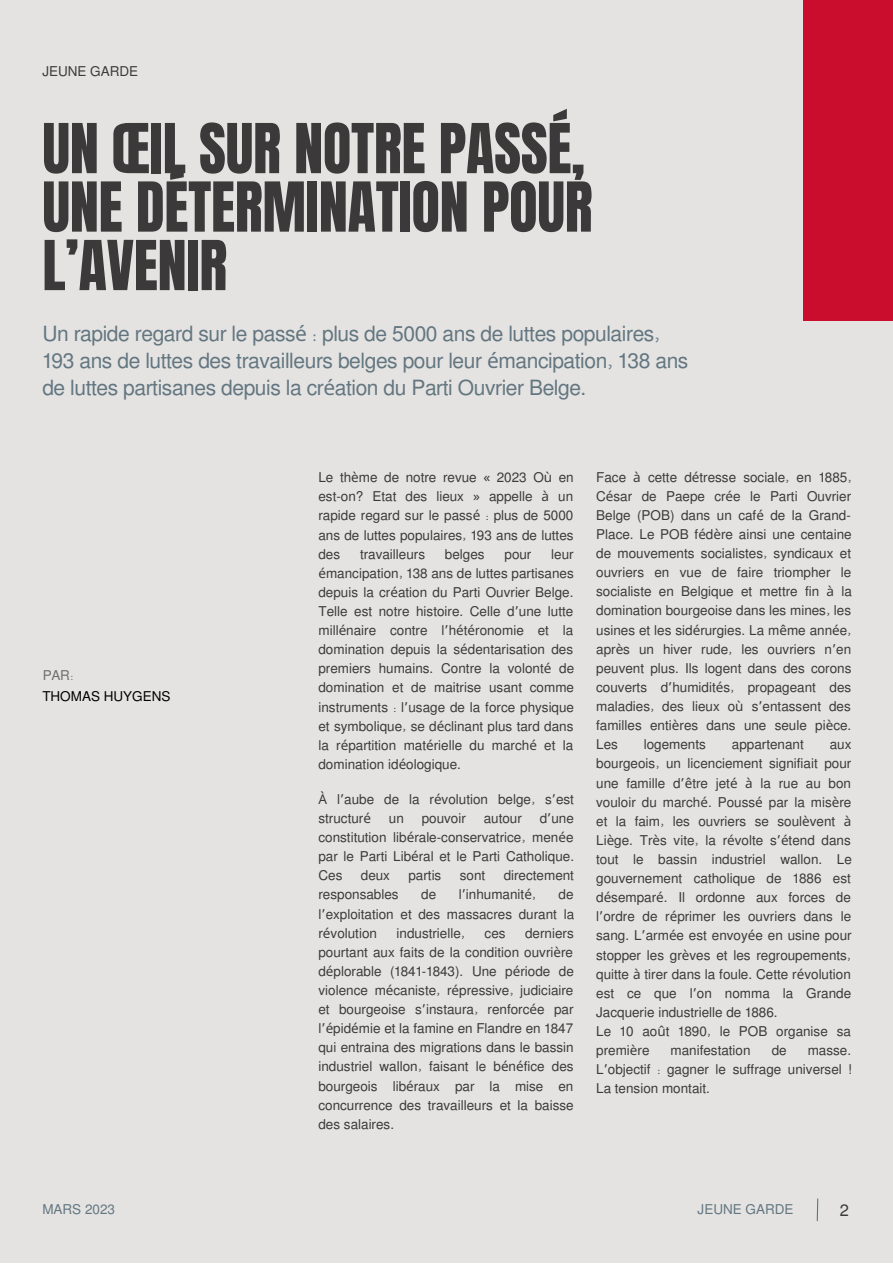
<style>
.page{position:relative;width:893px;height:1264px;background:#fff}
.page>*{position:absolute;margin:0;border:0;box-sizing:border-box;transform-origin:0 0}
.t1{font:58.5px/58.5px "Anton";letter-spacing:-.005em;color:#3b3939}
.t2{font:21px/27px "Mukti";letter-spacing:-.02em;color:#637680}
.t3{font:16.5px "Mukti";color:#3b3939}
.t4{font:13.5px/19px "Mukti";color:#3b3939;text-align:justify}
.t5{font:13.5px "Mukti";color:#637680}
.t6{font:13.5px "Mukti";color:#000}
.s1{font-family:"Noto Sans"}
.s2{font-family:"Noto Sans Gurmukhi"}
</style>
<div class="page">
<div style="left:0;top:0;width:892px;height:1262px;background:#e4e3e2"></div>
<svg style="left:816px;top:1198px;width:2px;height:24px"></svg>
<div style="left:803px;top:0;width:89px;height:320px;background:#ca0d2d"></div>
<p class="t4" style="left:42px;top:61px;width:97px">JEUNE GARDE</p>
<h1 class="t1" style="left:42px;top:120px;width:551px">UN ŒIL SUR NOTRE PASSÉ,<br>UNE DÉTERMINATION POUR<br>L’AVENIR</h1>
<h2 class="t2" style="left:42px;top:319px;width:647px">Un rapide regard sur le pass<span class="s1">é</span> : plus de 5000 ans de luttes populaires,<br>193 ans de luttes des travailleurs belges pour leur <span class="s1">é</span>mancipation, 138 ans de luttes partisanes depuis la cr<span class="s1">é</span>ation du Parti Ouvrier Belge.</h2>
<p class="t4" style="left:42px;top:664px;width:32px">PAR:</p>
<p class="t6" style="left:42px;top:686px;width:129px">THOMAS HUYGENS</p>
<p class="t4" style="left:318px;top:467px;width:257px">Le th<span class="s1">è</span>me de notre revue <span class="s1">«</span> 2023 O<span class="s1">ù</span> en est-on? Etat des lieux <span class="s1">»</span> appelle <span class="s1">à</span> un rapide regard sur le pass<span class="s1">é</span> : plus de 5000 ans de luttes populaires, 193 ans de luttes des</p>
<p class="t4" style="left:318px;top:543px;width:257px;text-indent:233px">leur <span class="s1">é</span>mancipation, 138 ans de luttes partisanes depuis la cr<span class="s1">é</span>ation du Parti Ouvrier Belge.<br>Telle est notre histoire. Celle d<span class="s2">’</span>une lutte mill<span class="s1">é</span>naire contre l<span class="s2">’</span>h<span class="s1">é</span>t<span class="s1">é</span>ronomie et la domination depuis la s<span class="s1">é</span>dentarisation des premiers humains. Contre la volont<span class="s1">é</span> de domination et de maitrise usant comme instruments : l<span class="s2">’</span>usage de la force physique et symbolique, se d<span class="s1">é</span>clinant plus tard dans la r<span class="s1">é</span>partition mat<span class="s1">é</span>rielle du march<span class="s1">é</span> et la domination id<span class="s1">é</span>ologique.</p>
<p class="t4" style="left:360px;top:543px;width:67px">travailleurs</p>
<p class="t4" style="left:445px;top:543px;width:41px">belges</p>
<p class="t4" style="left:504px;top:543px;width:28px">pour</p>
<p class="t4" style="left:318px;top:788px;width:257px"><span class="s1">À</span> l<span class="s2">’</span>aube de la r<span class="s1">é</span>volution belge, s<span class="s2">’</span>est structur<span class="s1">é</span></p>
<p class="t4" style="left:318px;top:808px;width:257px;text-indent:221px">d<span class="s2">’</span>une constitution lib<span class="s1">é</span>rale-conservatrice, men<span class="s1">é</span>e par le Parti Lib<span class="s1">é</span>ral et le Parti Catholique.<br>Ces</p>
<p class="t4" style="left:389px;top:808px;width:16px">un</p>
<p class="t4" style="left:421px;top:808px;width:46px">pouvoir</p>
<p class="t4" style="left:483px;top:808px;width:40px">autour</p>
<p class="t4" style="left:361px;top:865px;width:31px">deux</p>
<p class="t4" style="left:408px;top:865px;width:34px">partis</p>
<p class="t4" style="left:460px;top:865px;width:27px">sont</p>
<p class="t4" style="left:503px;top:865px;width:72px">directement</p>
<p class="t4" style="left:318px;top:884px;width:82px">responsables</p>
<p class="t4" style="left:421px;top:884px;width:16px">de</p>
<p class="t4" style="left:458px;top:884px;width:79px">l<span class="s2">’</span>inhumanit<span class="s1">é</span>,</p>
<p class="t4" style="left:318px;top:884px;width:257px;text-indent:240px">de l<span class="s2">’</span>exploitation et des massacres durant la r<span class="s1">é</span>volution</p>
<p class="t4" style="left:318px;top:922px;width:257px;text-indent:206px">derniers pourtant aux faits de la condition ouvri<span class="s1">è</span>re d<span class="s1">é</span>plorable (1841-1843). Une p<span class="s1">é</span>riode de violence m<span class="s1">é</span>caniste, r<span class="s1">é</span>pressive, judiciaire et bourgeoise s<span class="s2">’</span>instaura, renforc<span class="s1">é</span>e par l<span class="s2">’</span><span class="s1">é</span>pid<span class="s1">é</span>mie et la famine en Flandre en 1847 qui entraina des migrations dans le bassin industriel wallon, faisant le b<span class="s1">é</span>n<span class="s1">é</span>fice des bourgeois lib<span class="s1">é</span>raux par la mise en concurrence des travailleurs et la baisse des salaires.</p>
<p class="t4" style="left:396px;top:922px;width:70px">industrielle,</p>
<p class="t4" style="left:484px;top:922px;width:22px">ces</p>
<p class="t4" style="left:596px;top:466px;width:257px">Face <span class="s1">à</span> cette d<span class="s1">é</span>tresse sociale, en 1885, C<span class="s1">é</span>sar de Paepe cr<span class="s1">é</span>e le Parti Ouvrier Belge (POB) dans un caf<span class="s1">é</span> de la Grand-Place. Le POB f<span class="s1">é</span>d<span class="s1">è</span>re ainsi une centaine de mouvements socialistes, syndicaux et ouvriers en vue de faire triompher le socialiste en Belgique et mettre fin <span class="s1">à</span> la domination bourgeoise dans les mines, les usines et les sid<span class="s1">é</span>rurgies. La m<span class="s1">ê</span>me ann<span class="s1">é</span>e, apr<span class="s1">è</span>s un hiver rude, les ouvriers n<span class="s2">’</span>en peuvent plus. Ils logent dans des corons couverts d<span class="s2">’</span>humidit<span class="s1">é</span>s, propageant des maladies, des lieux o<span class="s1">ù</span> s<span class="s2">’</span>entassent des familles enti<span class="s1">è</span>res dans une seule pi<span class="s1">è</span>ce.<br>Les</p>
<p class="t4" style="left:643px;top:734px;width:64px">logements</p>
<p class="t4" style="left:731px;top:734px;width:73px">appartenant</p>
<p class="t4" style="left:596px;top:734px;width:257px;text-align:left;text-indent:233px">aux bourgeois, un licenciement signifiait pour une famille d<span class="s2">’</span><span class="s1">ê</span>tre jet<span class="s1">é à</span> la rue au bon vouloir du march<span class="s1">é</span>. Pouss<span class="s1">é</span> par la mis<span class="s1">è</span>re et la faim, les ouvriers se soul<span class="s1">è</span>vent <span class="s1">à </span>Li<span class="s1">è</span>ge. Tr<span class="s1">è</span>s vite, la r<span class="s1">é</span>volte s<span class="s2">’</span><span class="s1">é</span>tend dans tout le bassin industriel wallon. Le gouvernement catholique de 1886 est d<span class="s1">é</span>sempar<span class="s1">é</span>. Il ordonne aux forces de l<span class="s2">’</span>ordre de r<span class="s1">é</span>primer les ouvriers dans le sang. L<span class="s2">’</span>arm<span class="s1">é</span>e est envoy<span class="s1">é</span>e en usine pour stopper les gr<span class="s1">è</span>ves et les regroupements, quitte <span class="s1">à</span> tirer dans la foule. Cette r<span class="s1">é</span>volution est ce que l<span class="s2">’</span>on nomma la Grande Jacquerie industrielle de 1886.<br>Le 10 ao<span class="s1">û</span>t 1890, le POB organise sa premi<span class="s1">è</span>re</p>
<p class="t4" style="left:670px;top:1040px;width:82px">manifestation</p>
<p class="t4" style="left:771px;top:1040px;width:16px">de</p>
<p class="t4" style="left:596px;top:1040px;width:257px;text-indent:211px">masse.<br>L<span class="s2">’</span>objectif : gagner le suffrage universel !<br>La tension montait.</p>
<p class="t5" style="left:42px;top:1199px;width:74px">MARS 2023</p>
<p class="t3" style="left:839px;top:1198px;width:11px">2</p>
<p class="t5" style="left:697px;top:1199px;width:97px">JEUNE GARDE</p>
</div>
